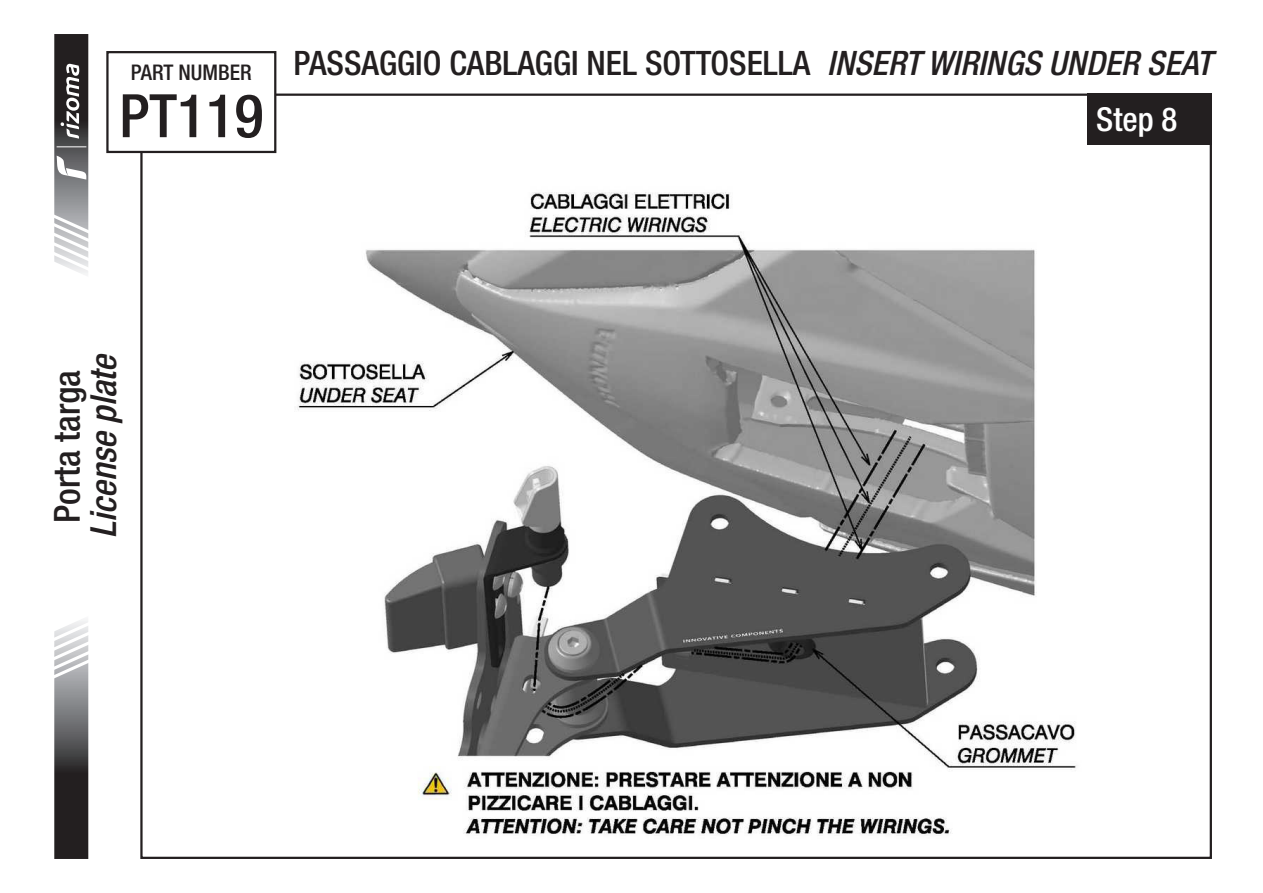
<style>
.page{position:relative;width:1263px;height:893px;background:#fff}
.page>*{position:absolute;margin:0;border:0;box-sizing:border-box;transform-origin:0 0}
.t1{font:500 condensed 60px "Helvetica Neue LT Std";color:#231f20}
.t2{font:italic 500 condensed 36px "Helvetica Neue LT Std";color:#231f20}
.t3{font:500 condensed 36px "Helvetica Neue LT Std";color:#231f20}
.t4{font:500 condensed 33.6px "Helvetica Neue LT Std";color:#231f20}
.t5{font:500 condensed 33px "Helvetica Neue LT Std";color:#fff}
.t6{font:500 condensed 21.6px "Helvetica Neue LT Std";color:#231f20}
.s1{font-style:italic}
</style>
<div class="page">
<img style="left:250px;top:103px;width:838px;height:731px">
<div style="left:1088px;top:94px;width:124px;height:51px;background:#231f20"></div>
<svg style="left:54px;top:620px;width:35px;height:239px;background:#706f70"></svg>
<svg style="left:54px;top:34px;width:35px;height:240px"></svg>
<div style="left:107px;top:52px;width:168px;height:100px;background:#fff"></div>
<div style="left:106px;top:51px;width:170px;height:102px;border:2px solid #231f20"></div>
<p class="t6" style="left:131px;top:59px;width:122px">PART NUMBER</p>
<h1 class="t1" style="left:119px;top:80px;width:146px">PT119</h1>
<p class="t4" style="left:293px;top:43px;width:920px">PASSAGGIO CABLAGGI NEL SOTTOSELLA <span class="s1">INSERT WIRINGS UNDER SEAT</span></p>
<p class="t5" style="left:1096px;top:99px;width:83px">Step 8</p>
<p class="t2" style="left:82px;top:538px;width:187px;rotate:-90deg">License plate</p>
<p class="t3" style="left:46px;top:523px;width:155px;rotate:-90deg">Porta targa</p>
</div>
